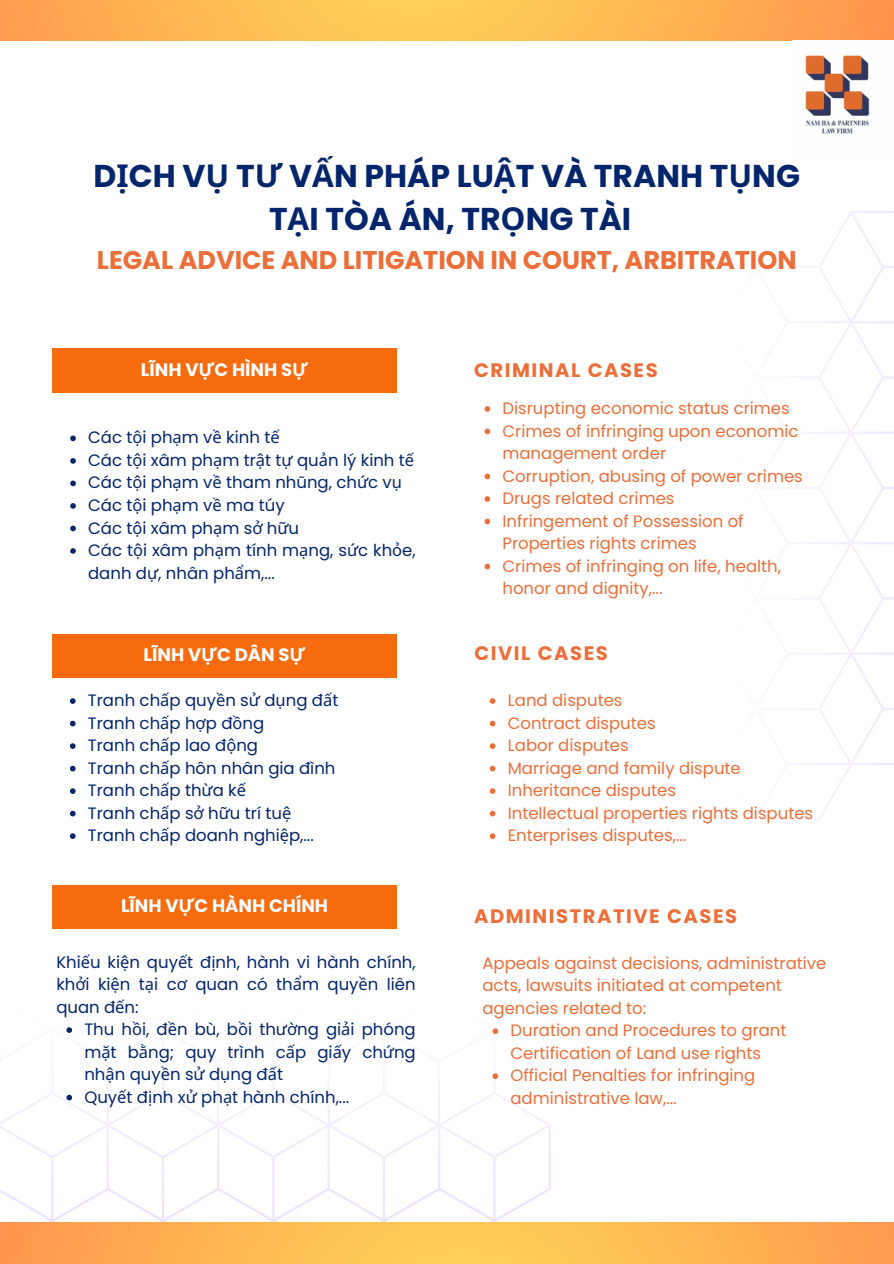
<style>
.page{position:relative;width:894px;height:1264px;background:#fff}
.page>*{position:absolute;margin:0;border:0;box-sizing:border-box;transform-origin:0 0}
.t1{font:700 31.5px/42.8px "Poppins";color:#03256c;text-align:center}
.t2{font:700 25.5px "Poppins";color:#ec6e38}
.t3{font:700 19.5px "Poppins";letter-spacing:.08em;color:#ec6e38}
.t4{font:700 18px "Poppins";color:#fff}
.t5{font:16.5px/22.5px "Poppins";color:#ec6e38}
.t6{font:16.5px/22.5px "Poppins";color:#03256c;text-align:justify}
.s1{font-family:"Noto Sans"}
</style>
<div class="page">
<svg style="left:0;top:1030px;width:550px;height:191px"></svg>
<svg style="left:799px;top:211px;width:94px;height:609px"></svg>
<svg style="left:0;top:0;width:893px;height:41px;background:#ffb652"></svg>
<svg style="left:0;top:1221px;width:893px;height:42px;background:#feb756"></svg>
<div style="left:52px;top:348px;width:344px;height:44px;background:#f66b0e"></div>
<div style="left:52px;top:634px;width:344px;height:44px;background:#f66b0e"></div>
<div style="left:52px;top:884px;width:344px;height:44px;background:#f66b0e"></div>
<img style="left:767px;top:39px;width:126px;height:2px">
<svg style="left:70px;top:435px;width:6px;height:6px"></svg>
<svg style="left:70px;top:458px;width:6px;height:5px"></svg>
<svg style="left:70px;top:480px;width:6px;height:6px"></svg>
<svg style="left:70px;top:503px;width:6px;height:5px"></svg>
<svg style="left:70px;top:525px;width:6px;height:6px"></svg>
<svg style="left:70px;top:548px;width:6px;height:5px"></svg>
<svg style="left:484px;top:406px;width:6px;height:6px"></svg>
<svg style="left:484px;top:428px;width:6px;height:6px"></svg>
<svg style="left:484px;top:473px;width:6px;height:6px"></svg>
<svg style="left:484px;top:496px;width:6px;height:6px"></svg>
<svg style="left:484px;top:518px;width:6px;height:6px"></svg>
<svg style="left:484px;top:563px;width:6px;height:6px"></svg>
<svg style="left:70px;top:698px;width:6px;height:6px"></svg>
<svg style="left:70px;top:720px;width:6px;height:6px"></svg>
<svg style="left:70px;top:743px;width:6px;height:6px"></svg>
<svg style="left:70px;top:765px;width:6px;height:6px"></svg>
<svg style="left:70px;top:788px;width:6px;height:6px"></svg>
<svg style="left:70px;top:810px;width:6px;height:6px"></svg>
<svg style="left:70px;top:833px;width:6px;height:6px"></svg>
<svg style="left:489px;top:698px;width:6px;height:6px"></svg>
<svg style="left:489px;top:720px;width:6px;height:6px"></svg>
<svg style="left:489px;top:743px;width:6px;height:6px"></svg>
<svg style="left:489px;top:765px;width:6px;height:6px"></svg>
<svg style="left:489px;top:788px;width:6px;height:6px"></svg>
<svg style="left:489px;top:810px;width:6px;height:6px"></svg>
<svg style="left:489px;top:833px;width:6px;height:6px"></svg>
<svg style="left:66px;top:1027px;width:6px;height:5px"></svg>
<svg style="left:66px;top:1094px;width:6px;height:6px"></svg>
<svg style="left:492px;top:1028px;width:6px;height:6px"></svg>
<svg style="left:492px;top:1073px;width:6px;height:6px"></svg>
<img style="left:805px;top:55px;width:65px;height:79px">
<p class="t1" style="left:93px;top:155px;width:707px">D<span class="s1">Ị</span>CH V<span class="s1">Ụ</span> T<span class="s1">Ư</span> V<span class="s1">Ấ</span>N PHÁP LU<span class="s1">Ậ</span>T VÀ TRANH T<span class="s1">Ụ</span>NG<br>T<span class="s1">Ạ</span>I TÒA ÁN, TR<span class="s1">Ọ</span>NG TÀI</p>
<p class="t2" style="left:97px;top:242px;width:701px">LEGAL ADVICE AND LITIGATION IN COURT, ARBITRATION</p>
<p class="t4" style="left:141px;top:357px;width:168px">LĨNH V<span class="s1">Ự</span>C HÌNH S<span class="s1">Ự</span></p>
<h2 class="t6" style="left:88px;top:426px;width:193px">Các t<span class="s1">ộ</span>i ph<span class="s1">ạ</span>m v<span class="s1">ề</span> kinh t<span class="s1">ế</span></h2>
<h3 class="t6" style="left:88px;top:449px;width:327px">Các t<span class="s1">ộ</span>i xâm ph<span class="s1">ạ</span>m tr<span class="s1">ậ</span>t t<span class="s1">ự</span> qu<span class="s1">ả</span>n lý kinh t<span class="s1">ế</span></h3>
<h3 class="t6" style="left:88px;top:471px;width:315px">Các t<span class="s1">ộ</span>i ph<span class="s1">ạ</span>m v<span class="s1">ề</span> tham nhũng, ch<span class="s1">ứ</span>c v<span class="s1">ụ</span></h3>
<p class="t6" style="left:88px;top:494px;width:198px">Các t<span class="s1">ộ</span>i ph<span class="s1">ạ</span>m v<span class="s1">ề</span> ma túy</p>
<p class="t6" style="left:88px;top:516px;width:212px">Các t<span class="s1">ộ</span>i xâm ph<span class="s1">ạ</span>m s<span class="s1">ở</span> h<span class="s1">ữ</span>u</p>
<p class="t6" style="left:88px;top:539px;width:329px">Các t<span class="s1">ộ</span>i xâm ph<span class="s1">ạ</span>m tính m<span class="s1">ạ</span>ng, s<span class="s1">ứ</span>c kh<span class="s1">ỏ</span>e, danh d<span class="s1">ự</span>, nhân ph<span class="s1">ẩ</span>m,...</p>
<p class="t4" style="left:144px;top:642px;width:163px">LĨNH V<span class="s1">Ự</span>C DÂN S<span class="s1">Ự</span></p>
<p class="t6" style="left:88px;top:689px;width:252px">Tranh ch<span class="s1">ấ</span>p quy<span class="s1">ề</span>n s<span class="s1">ử</span> d<span class="s1">ụ</span>ng đ<span class="s1">ấ</span>t</p>
<p class="t6" style="left:88px;top:711px;width:178px">Tranh ch<span class="s1">ấ</span>p h<span class="s1">ợ</span>p đ<span class="s1">ồ</span>ng</p>
<h3 class="t6" style="left:88px;top:734px;width:172px">Tranh ch<span class="s1">ấ</span>p lao đ<span class="s1">ộ</span>ng</h3>
<h3 class="t6" style="left:88px;top:756px;width:249px">Tranh ch<span class="s1">ấ</span>p hôn nhân gia đình</h3>
<p class="t6" style="left:88px;top:779px;width:160px">Tranh ch<span class="s1">ấ</span>p th<span class="s1">ừ</span>a k<span class="s1">ế</span></p>
<p class="t6" style="left:88px;top:801px;width:205px">Tranh ch<span class="s1">ấ</span>p s<span class="s1">ở</span> h<span class="s1">ữ</span>u trí tu<span class="s1">ệ</span></p>
<p class="t6" style="left:88px;top:824px;width:227px">Tranh ch<span class="s1">ấ</span>p doanh nghi<span class="s1">ệ</span>p,...</p>
<h1 class="t4" style="left:121px;top:893px;width:208px">LĨNH V<span class="s1">Ự</span>C HÀNH CHÍNH</h1>
<p class="t6" style="left:56px;top:950px;width:361px">Khi<span class="s1">ế</span>u ki<span class="s1">ệ</span>n quy<span class="s1">ế</span>t đ<span class="s1">ị</span>nh, hành vi hành chính, kh<span class="s1">ở</span>i ki<span class="s1">ệ</span>n t<span class="s1">ạ</span>i c<span class="s1">ơ</span> quan có th<span class="s1">ẩ</span>m quy<span class="s1">ề</span>n liên quan đ<span class="s1">ế</span>n:</p>
<p class="t6" style="left:84px;top:1018px;width:333px">Thu h<span class="s1">ồ</span>i, đ<span class="s1">ề</span>n bù, b<span class="s1">ồ</span>i th<span class="s1">ườ</span>ng gi<span class="s1">ả</span>i phóng m<span class="s1">ặ</span>t b<span class="s1">ằ</span>ng; quy trình c<span class="s1">ấ</span>p gi<span class="s1">ấ</span>y ch<span class="s1">ứ</span>ng nh<span class="s1">ậ</span>n quy<span class="s1">ề</span>n s<span class="s1">ử</span> d<span class="s1">ụ</span>ng đ<span class="s1">ấ</span>t</p>
<p class="t6" style="left:84px;top:1085px;width:266px">Quy<span class="s1">ế</span>t đ<span class="s1">ị</span>nh x<span class="s1">ử</span> ph<span class="s1">ạ</span>t hành chính,...</p>
<p class="t3" style="left:474px;top:356px;width:185px">CRIMINAL CASES</p>
<p class="t5" style="left:502px;top:397px;width:289px">Disrupting economic status crimes</p>
<p class="t5" style="left:502px;top:419px;width:297px">Crimes of infringing upon economic management order</p>
<p class="t5" style="left:502px;top:464px;width:302px">Corruption, abusing of power crimes</p>
<p class="t5" style="left:502px;top:487px;width:173px">Drugs related crimes</p>
<p class="t5" style="left:502px;top:509px;width:242px">Infringement of Possession of<br>Properties rights crimes</p>
<p class="t5" style="left:502px;top:554px;width:280px">Crimes of infringing on life, health, honor and dignity,...</p>
<p class="t3" style="left:474px;top:640px;width:135px">CIVIL CASES</p>
<p class="t5" style="left:507px;top:689px;width:116px">Land disputes</p>
<p class="t5" style="left:507px;top:711px;width:149px">Contract disputes</p>
<p class="t5" style="left:507px;top:734px;width:122px">Labor disputes</p>
<p class="t5" style="left:507px;top:756px;width:234px">Marriage and family dispute</p>
<p class="t5" style="left:507px;top:779px;width:170px">Inheritance disputes</p>
<p class="t5" style="left:507px;top:801px;width:307px">Intellectual properties rights disputes</p>
<p class="t5" style="left:507px;top:824px;width:180px">Enterprises disputes,...</p>
<p class="t3" style="left:474px;top:902px;width:264px">ADMINISTRATIVE CASES</p>
<h3 class="t5" style="left:482px;top:951px;width:345px">Appeals against decisions, administrative acts, lawsuits initiated at competent agencies related to:</h3>
<h3 class="t5" style="left:510px;top:1019px;width:277px">Duration and Procedures to grant<br>Certification of Land use rights</h3>
<p class="t5" style="left:510px;top:1064px;width:246px">Official Penalties for infringing administrative law,...</p>
</div>
